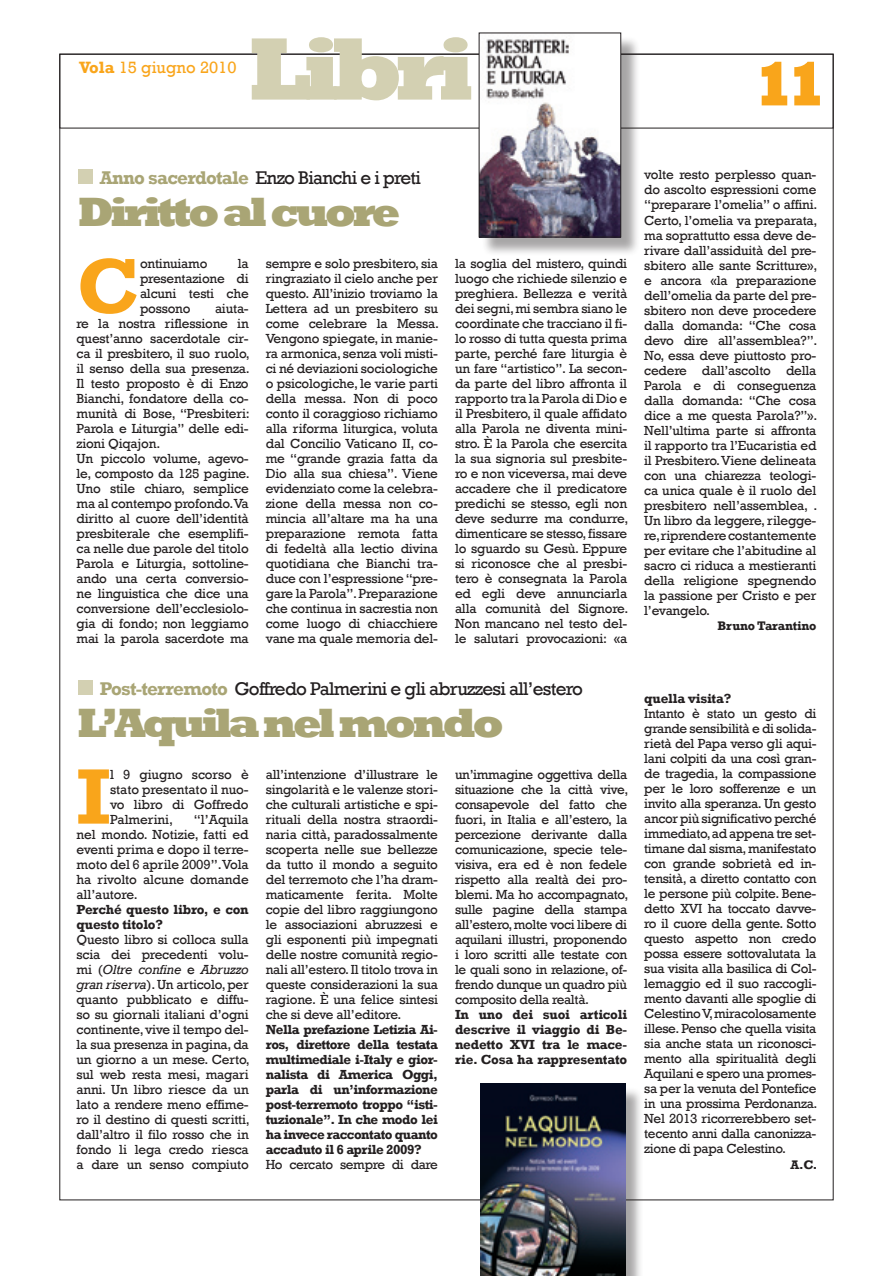
<style>
.page{position:relative;width:893px;height:1276px;background:#fff}
.page>*{position:absolute;margin:0;border:0;box-sizing:border-box;transform-origin:0 0}
.t1{font:800 90px "Rockwell";letter-spacing:-.09em;color:#d3d0b2}
.t2{font:700 79.8px "Rockwell";color:#f9a51b}
.t3{font:800 63px "Rockwell";color:#f9a51b}
.t4{font:800 42px "Rockwell";letter-spacing:-.09em;color:#a9a575}
.t5{font:18.9px "Rockwell";letter-spacing:-.04em;color:#231f20}
.t6{font:16.8px "Rockwell";color:#f9a51b}
.t7{font:13.5px/15px "Rockwell";letter-spacing:-.015em;color:#231f20;text-align:justify}
.t8{font:700 13.5px/15px "Rockwell";letter-spacing:-.015em;color:#231f20;text-align:justify}
.t9{font:700 12.75px "Rockwell";letter-spacing:-.015em;color:#231f20}
.s1{font-weight:700}
.s2{font-weight:700;color:#a9a575}
.s3{font-style:italic}
</style>
<div class="page">
<div style="left:60px;top:54px;width:773px;height:74px;border:1px solid #231f20"></div>
<div style="left:481px;top:35px;width:159px;height:221px;background:#231f20;opacity:.4"></div>
<img style="left:481px;top:35px;width:138px;height:200px">
<div style="left:479px;top:33px;width:142px;height:204px;border:1px solid #231f20"></div>
<div style="left:78px;top:169px;width:14px;height:15px;background:#d3d0b2"></div>
<div style="left:78px;top:680px;width:14px;height:15px;background:#d3d0b2"></div>
<div style="left:483px;top:1085px;width:161px;height:191px;background:#231f20;opacity:.4"></div>
<img style="left:480px;top:1083px;width:145px;height:193px">
<p class="t6" style="left:79px;top:58px;width:159px"><span class="s1">Vola</span> 15 giugno 2010</p>
<h1 class="t1" style="left:249px;top:17px;width:227px">Libri</h1>
<h3 class="t3" style="left:752px;top:48px;width:77px">11</h3>
<h3 class="t5" style="left:100px;top:166px;width:323px"><span class="s2">Anno sacerdotale</span> Enzo Bianchi e i preti</h3>
<h3 class="t4" style="left:78px;top:187px;width:325px">Diritto al cuore</h3>
<h2 class="t2" style="left:77px;top:238px;width:64px">C</h2>
<p class="t7" style="left:140px;top:256px;width:69px">ontinuiamo</p>
<p class="t7" style="left:140px;top:256px;width:110px;text-indent:98px">la presentazione di alcuni testi che possono</p>
<p class="t7" style="left:77px;top:301px;width:175px;text-align:left;text-indent:138px">aiuta&shy;re la nostra riflessione in quest’anno sacerdotale cir&shy;ca il presbitero, il suo ruolo, il senso della sua presenza.<br>Il testo proposto è di Enzo<br>Bianchi, fondatore della co&shy;munità di Bose, “Presbiteri:<br>Parola e Liturgia” delle edi&shy;zioni Qiqajon.<br>Un piccolo volume, agevo&shy;le, composto da 125 pagine.<br>Uno stile chiaro, semplice ma al contempo profondo. Va diritto al cuore dell’identità presbiterale che esemplifi&shy;ca nelle due parole del titolo<br>Parola e Liturgia, sottoline&shy;ando una certa conversio&shy;ne linguistica che dice una conversione dell’ecclesiolo&shy;gia di fondo; non leggiamo mai la parola sacerdote ma</p>
<p class="t7" style="left:266px;top:256px;width:175px">sempre e solo presbitero, sia ringraziato il cielo anche per questo. All’inizio troviamo la Lettera ad un presbitero su come celebrare la Messa.<br>Vengono spiegate, in manie&shy;ra armonica, senza voli misti&shy;ci né deviazioni sociologiche o psicologiche, le varie parti della messa. Non di poco conto il coraggioso richiamo alla riforma liturgica, voluta dal Concilio Vaticano II, co&shy;me “grande grazia fatta da Dio alla sua chiesa”. Viene evidenziato come la celebra&shy;zione della messa non co&shy;mincia all’altare ma ha una preparazione remota fatta di fedeltà alla lectio divina quotidiana che Bianchi tra&shy;duce con l’espressione “pre&shy;gare la Parola”. Preparazione che continua in sacrestia non come luogo di chiacchiere vane ma quale memoria del-</p>
<p class="t7" style="left:455px;top:256px;width:175px">la soglia del mistero, quindi luogo che richiede silenzio e preghiera. Bellezza e verità dei segni, mi sembra siano le coordinate che tracciano il fi&shy;lo rosso di tutta questa prima parte, perché fare liturgia è un fare “artistico”. La secon&shy;da parte del libro affronta il rapporto tra la Parola di Dio e il Presbitero, il quale affidato alla Parola ne diventa mini&shy;stro. È la Parola che esercita la sua signoria sul presbite&shy;ro e non viceversa, mai deve accadere che il predicatore predichi se stesso, egli non deve sedurre ma condurre, dimenticare se stesso, fissare lo sguardo su Gesù. Eppure si riconosce che al presbi&shy;tero è consegnata la Parola ed egli deve annunciarla alla comunità del Signore.<br>Non mancano nel testo del&shy;le salutari provocazioni: «a</p>
<h3 class="t5" style="left:100px;top:678px;width:485px"><span class="s2">Post-terremoto</span> Goffredo Palmerini e gli abruzzesi all’estero</h3>
<h3 class="t4" style="left:78px;top:699px;width:428px">L’Aquila nel mondo</h3>
<h2 class="t2" style="left:77px;top:748px;width:36px">I</h2>
<p class="t7" style="left:110px;top:767px;width:140px">l 9 giugno scorso è stato presentato il nuo&shy;vo libro di Goffredo Palmerini,</p>
<p class="t7" style="left:77px;top:812px;width:174px;text-indent:117px">“l’Aquila nel mondo. Notizie, fatti ed eventi prima e dopo il terre&shy;moto del 6 aprile 2009”. Vola ha rivolto alcune domande all’autore.</p>
<p class="t8" style="left:77px;top:901px;width:174px">Perché questo libro, e con questo titolo?</p>
<p class="t7" style="left:77px;top:932px;width:175px">Questo libro si colloca sulla scia dei precedenti volu&shy;mi (<span class="s3">Oltre confine</span> e <span class="s3">Abruzzo gran riserva</span>). Un articolo, per quanto pubblicato e diffu&shy;so su giornali italiani d’ogni continente, vive il tempo del&shy;la sua presenza in pagina, da un giorno a un mese. Certo, sul web resta mesi, magari anni. Un libro riesce da un lato a rendere meno effime&shy;ro il destino di questi scritti, dall’altro il filo rosso che in fondo li lega credo riesca a dare un senso compiuto</p>
<p class="t7" style="left:266px;top:767px;width:174px">all’intenzione d’illustrare le singolarità e le valenze stori&shy;che culturali artistiche e spi&shy;rituali della nostra straordi&shy;naria città, paradossalmente scoperta nelle sue bellezze da tutto il mondo a seguito del terremoto che l’ha dram&shy;maticamente ferita. Molte copie del libro raggiungono le associazioni abruzzesi e gli esponenti più impegnati delle nostre comunità regio&shy;nali all’estero. Il titolo trova in queste considerazioni la sua ragione. È una felice sintesi che si deve all’editore.</p>
<p class="t8" style="left:266px;top:1021px;width:174px">Nella prefazione Letizia Ai&shy;ros, direttore della testata multimediale i-Italy e gior&shy;nalista di America Oggi, parla di un’informazione post-terremoto troppo “isti&shy;tuzionale”. In che modo lei ha invece raccontato quanto accaduto il 6 aprile 2009?</p>
<p class="t7" style="left:266px;top:1156px;width:174px">Ho cercato sempre di dare</p>
<p class="t7" style="left:455px;top:767px;width:175px">un’immagine oggettiva della situazione che la città vive, consapevole del fatto che fuori, in Italia e all’estero, la percezione derivante dalla comunicazione, specie tele&shy;visiva, era ed è non fedele rispetto alla realtà dei pro&shy;blemi. Ma ho accompagnato, sulle pagine della stampa all’estero, molte voci libere di aquilani illustri, proponendo i loro scritti alle testate con le quali sono in relazione, of&shy;frendo dunque un quadro più composito della realtà.</p>
<p class="t8" style="left:455px;top:1006px;width:174px">In uno dei suoi articoli descrive il viaggio di Be&shy;nedetto XVI tra le mace&shy;rie. Cosa ha rappresentato</p>
<p class="t7" style="left:644px;top:168px;width:175px">volte resto perplesso quan&shy;do ascolto espressioni come “preparare l’omelia” o affini.<br>Certo, l’omelia va preparata, ma soprattutto essa deve de&shy;rivare dall’assiduità del pre&shy;sbitero alle sante Scritture», e ancora «la preparazione dell’omelia da parte del pre&shy;sbitero non deve procedere dalla domanda: “Che cosa devo dire all’assemblea?”.<br>No, essa deve piuttosto pro&shy;cedere dall’ascolto della Parola e di conseguenza dalla domanda: “Che cosa dice a me questa Parola?”».<br>Nell’ultima parte si affronta il rapporto tra l’Eucaristia ed il Presbitero. Viene delineata con una chiarezza teologi&shy;ca unica quale è il ruolo del presbitero nell’assemblea, .<br>Un libro da leggere, rilegge&shy;re, riprendere costantemente per evitare che l’abitudine al sacro ci riduca a mestieranti della religione spegnendo la passione per Cristo e per l’evangelo.</p>
<p class="t9" style="left:717px;top:617px;width:100px">Bruno Tarantino</p>
<p class="t8" style="left:644px;top:691px;width:89px">quella visita?</p>
<p class="t7" style="left:644px;top:706px;width:175px">Intanto è stato un gesto di grande sensibilità e di solida&shy;rietà del Papa verso gli aqui&shy;lani colpiti da una così gran&shy;de tragedia, la compassione per le loro sofferenze e un invito alla speranza. Un gesto ancor più significativo perché immediato, ad appena tre set&shy;timane dal sisma, manifestato con grande sobrietà ed in&shy;tensità, a diretto contatto con le persone più colpite. Bene&shy;detto XVI ha toccato davve&shy;ro il cuore della gente. Sotto questo aspetto non credo possa essere sottovalutata la sua visita alla basilica di Col&shy;lemaggio ed il suo raccogli&shy;mento davanti alle spoglie di Celestino V, miracolosamente illese. Penso che quella visita sia anche stata un riconosci&shy;mento alla spiritualità degli Aquilani e spero una promes&shy;sa per la venuta del Pontefice in una prossima Perdonanza.<br>Nel 2013 ricorrerebbero set&shy;tecento anni dalla canonizza&shy;zione di papa Celestino.</p>
<p class="t9" style="left:791px;top:1156px;width:28px">A.C.</p>
</div>
